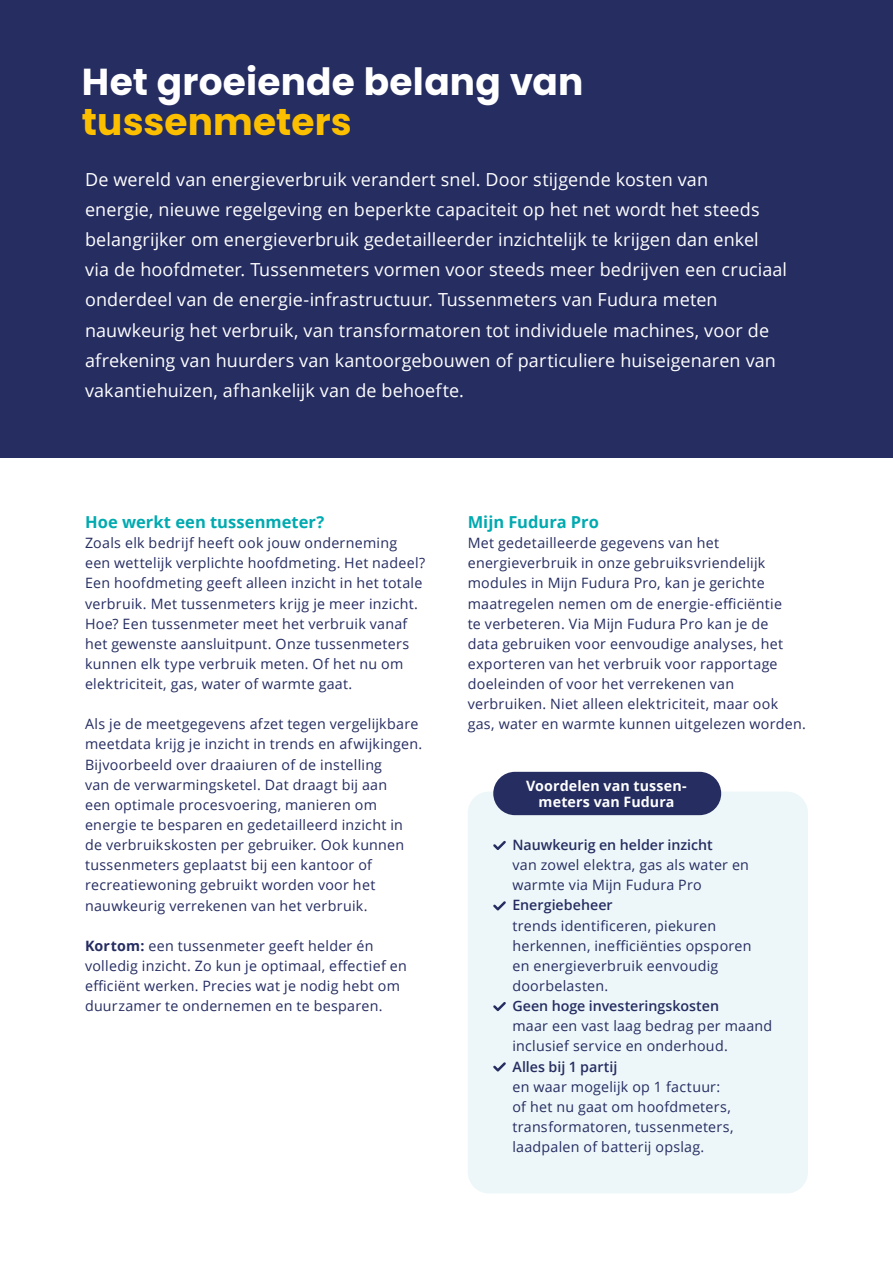
<style>
.page{position:relative;width:893px;height:1263px;background:#fff}
.page>*{position:absolute;margin:0;border:0;box-sizing:border-box;transform-origin:0 0}
.t1{font:700 37.5px "Poppins";letter-spacing:.005em;color:#fff}
.t2{font:700 37.5px "Poppins";letter-spacing:.005em;color:#fcbf00}
.t3{font:18px/30.2px "Open Sans";letter-spacing:.005em;color:#fff}
.t4{font:700 16.5px "Open Sans";color:#00aab0}
.t5{font:14.25px/20.1px "Open Sans";letter-spacing:.02em;color:#252d61}
.t6{font:600 14.25px "Open Sans";color:#252d61}
.t7{font:700 14.25px/16.5px "Open Sans";letter-spacing:.01em;color:#fff;text-align:center}
.s1{font-weight:700}
</style>
<div class="page">
<div style="left:0;top:0;width:893px;height:457px;background:#252d61"></div>
<div style="left:468px;top:791px;width:340px;height:402px;background:#edf7f9;border-radius:21px"></div>
<svg style="left:493px;top:841px;width:13px;height:9px"></svg>
<svg style="left:493px;top:901px;width:13px;height:9px"></svg>
<svg style="left:493px;top:1002px;width:13px;height:9px"></svg>
<svg style="left:493px;top:1062px;width:13px;height:10px"></svg>
<div style="left:493px;top:772px;width:228px;height:43px;background:#252d61;border-radius:22px"></div>
<h1 class="t1" style="left:82px;top:60px;width:503px">Het groeiende belang van</h1>
<h1 class="t2" style="left:82px;top:101px;width:272px">tussenmeters</h1>
<p class="t3" style="left:85px;top:164px;width:704px">De wereld van energieverbruik verandert snel. Door stijgende kosten van<br>energie, nieuwe regelgeving en beperkte capaciteit op het net wordt het steeds belangrijker om energieverbruik gedetailleerder inzichtelijk te krijgen dan enkel via de hoofdmeter. Tussenmeters vormen voor steeds meer bedrijven een cruciaal onderdeel van de energie-infrastructuur. Tussenmeters van Fudura meten nauwkeurig het verbruik, van transformatoren tot individuele machines, voor de afrekening van huurders van kantoorgebouwen of particuliere huiseigenaren van vakantiehuizen, afhankelijk van de behoefte.</p>
<p class="t4" style="left:85px;top:510px;width:241px">Hoe werkt een tussenmeter?</p>
<p class="t5" style="left:85px;top:532px;width:342px">Zoals elk bedrijf heeft ook jouw onderneming een wettelijk verplichte hoofdmeting. Het nadeel?<br>Een hoofdmeting geeft alleen inzicht in het totale verbruik. Met tussenmeters krijg je meer inzicht.<br>Hoe? Een tussenmeter meet het verbruik vanaf het gewenste aansluitpunt. Onze tussenmeters kunnen elk type verbruik meten. Of het nu om elektriciteit, gas, water of warmte gaat.</p>
<p class="t5" style="left:85px;top:714px;width:339px">Als je de meetgegevens afzet tegen vergelijkbare meetdata krijg je inzicht in trends en afwijkingen.<br>Bijvoorbeeld over draaiuren of de instelling<br>van de verwarmingsketel. Dat draagt bij aan<br>een optimale procesvoering, manieren om energie te besparen en gedetailleerd inzicht in de verbruikskosten per gebruiker. Ook kunnen tussenmeters geplaatst bij een kantoor of recreatiewoning gebruikt worden voor het nauwkeurig verrekenen van het verbruik.</p>
<p class="t5" style="left:85px;top:935px;width:323px"><span class="s1">Kortom:</span> een tussenmeter geeft helder én volledig inzicht. Zo kun je optimaal, effectief en efficiënt werken. Precies wat je nodig hebt om duurzamer te ondernemen en te besparen.</p>
<p class="t4" style="left:468px;top:510px;width:133px">Mijn Fudura Pro</p>
<p class="t5" style="left:468px;top:532px;width:340px">Met gedetailleerde gegevens van het energieverbruik in onze gebruiksvriendelijk modules in Mijn Fudura Pro, kan je gerichte maatregelen nemen om de energie-efficiëntie<br>te verbeteren. Via Mijn Fudura Pro kan je de<br>data gebruiken voor eenvoudige analyses, het exporteren van het verbruik voor rapportage doeleinden of voor het verrekenen van verbruiken. Niet alleen elektriciteit, maar ook gas, water en warmte kunnen uitgelezen worden.</p>
<p class="t7" style="left:526px;top:777px;width:162px">Voordelen van tussen&shy;meters van Fudura</p>
<p class="t6" style="left:512px;top:835px;width:202px">Nauwkeurig en helder inzicht</p>
<p class="t5" style="left:512px;top:855px;width:238px">van zowel elektra, gas als water en warmte via Mijn Fudura Pro</p>
<p class="t6" style="left:512px;top:895px;width:102px">Energiebeheer</p>
<p class="t5" style="left:512px;top:915px;width:241px">trends identificeren, piekuren herkennen, inefficiënties opsporen en energieverbruik eenvoudig doorbelasten.</p>
<p class="t6" style="left:512px;top:996px;width:208px">Geen hoge investeringskosten</p>
<p class="t5" style="left:512px;top:1016px;width:261px">maar een vast laag bedrag per maand inclusief service en onderhoud.</p>
<p class="t6" style="left:512px;top:1056px;width:107px">Alles bij 1 partij</p>
<p class="t5" style="left:512px;top:1076px;width:223px">en waar mogelijk op 1 factuur: of het nu gaat om hoofdmeters, transformatoren, tussenmeters, laadpalen of batterij opslag.</p>
</div>
